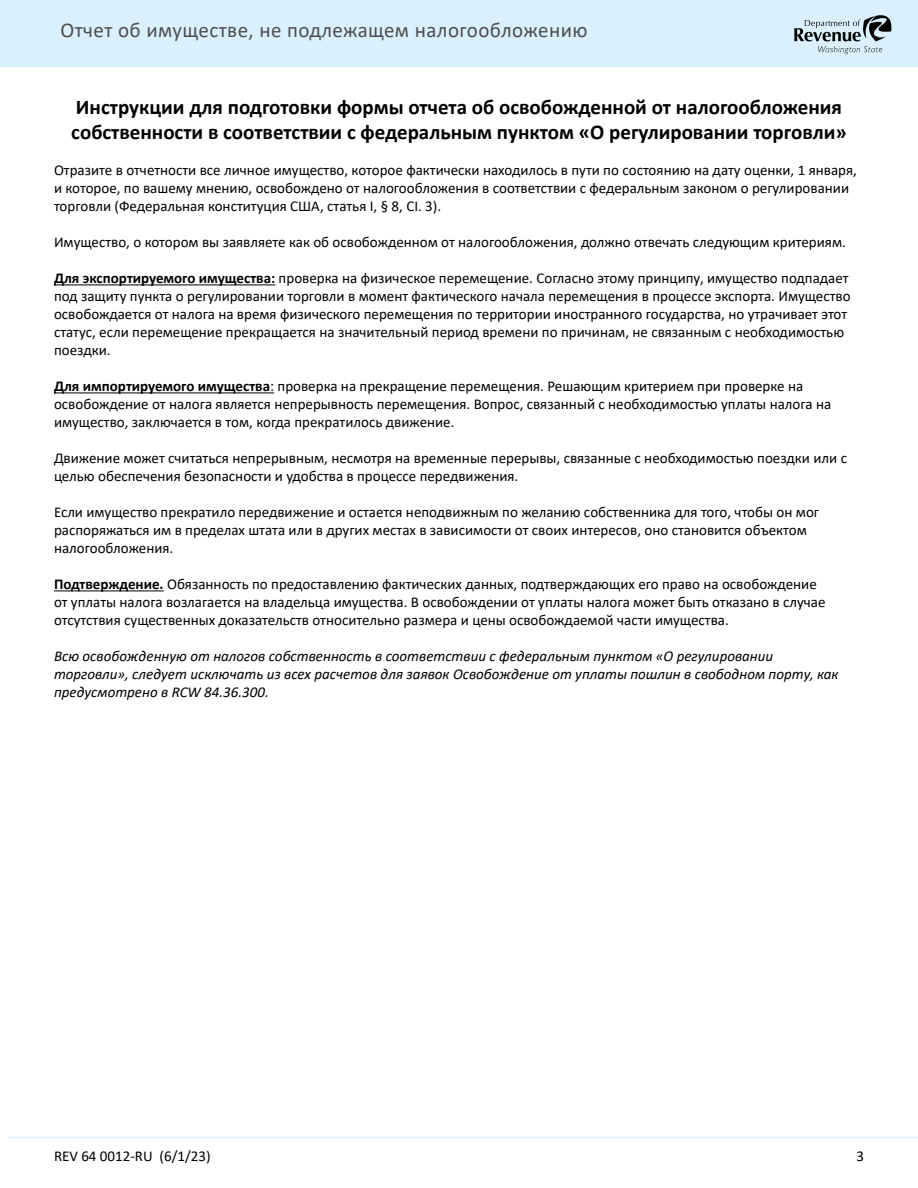
<style>
.page{position:relative;width:918px;height:1188px;background:#fff}
.page>*{position:absolute;margin:0;border:0;box-sizing:border-box;transform-origin:0 0}
.Heading_2{font:700 21px/25.2px "Calibri";color:#000}
.t1{font:21px "Calibri";letter-spacing:.02em;color:#4d4d4f}
.Heading_2-2{font:15px/18px "Calibri";color:#000}
.Heading_2-3{font:italic 15px/18px "Calibri";color:#000}
.s1{font-weight:700}
</style>
<div class="page">
<div style="left:0;top:0;width:918px;height:66px;background:#daf1fd"></div>
<svg style="left:794px;top:15px;width:98px;height:39px"></svg>
<hr style="left:8px;top:1137px;width:910px;height:1px;background:#daf1fd">
<hr style="left:54px;top:284px;width:221px;height:1px;background:#000">
<hr style="left:54px;top:392px;width:220px;height:1px;background:#000">
<hr style="left:54px;top:590px;width:110px;height:1px;background:#000">
<h1 class="t1" style="left:60px;top:16px;width:529px">Отчет об имуществе, не подлежащем налогообложению</h1>
<p class="Heading_2" style="left:71px;top:94px;width:777px">Инструкции для подготовки формы отчета об освобожденной от налогообложения собственности в соответствии с федеральным пунктом «О регулировании торговли»</p>
<p class="Heading_2-2" style="left:54px;top:161px;width:804px">Отразите в отчетности все личное имущество, которое фактически находилось в пути по состоянию на дату оценки, 1 января, и которое, по вашему мнению, освобождено от налогообложения в соответствии с федеральным законом о регулировании торговли (Федеральная конституция США, статья I, § 8, CI. 3).</p>
<p class="Heading_2-2" style="left:54px;top:233px;width:793px">Имущество, о котором вы заявляете как об освобожденном от налогообложения, должно отвечать следующим критериям.</p>
<p class="Heading_2-2" style="left:54px;top:269px;width:798px"><span class="s1">Для экспортируемого имущества:</span> проверка на физическое перемещение. Согласно этому принципу, имущество подпадает под защиту пункта о регулировании торговли в момент фактического начала перемещения в процессе экспорта. Имущество освобождается от налога на время физического перемещения по территории иностранного государства, но утрачивает этот статус, если перемещение прекращается на значительный период времени по причинам, не связанным с необходимостью поездки.</p>
<p class="Heading_2-2" style="left:54px;top:377px;width:779px"><span class="s1">Для импортируемого имущества</span>: проверка на прекращение перемещения. Решающим критерием при проверке на освобождение от налога является непрерывность перемещения. Вопрос, связанный с необходимостью уплаты налога на имущество, заключается в том, когда прекратилось движение.</p>
<p class="Heading_2-2" style="left:54px;top:449px;width:795px">Движение может считаться непрерывным, несмотря на временные перерывы, связанные с необходимостью поездки или с целью обеспечения безопасности и удобства в процессе передвижения.</p>
<p class="Heading_2-2" style="left:54px;top:503px;width:767px">Если имущество прекратило передвижение и остается неподвижным по желанию собственника для того, чтобы он мог распоряжаться им в пределах штата или в других местах в зависимости от своих интересов, оно становится объектом налогообложения.</p>
<p class="Heading_2-2" style="left:54px;top:575px;width:773px"><span class="s1">Подтверждение.</span> Обязанность по предоставлению фактических данных, подтверждающих его право на освобождение от уплаты налога возлагается на владельца имущества. В освобождении от уплаты налога может быть отказано в случае отсутствия существенных доказательств относительно размера и цены освобождаемой части имущества.</p>
<p class="Heading_2-3" style="left:54px;top:647px;width:786px">Всю освобожденную от налогов собственность в соответствии с федеральным пунктом «О регулировании торговли», следует исключать из всех расчетов для заявок Освобождение от уплаты пошлин в свободном порту, как предусмотрено в RCW 84.36.300.</p>
<p class="Heading_2-2" style="left:54px;top:1146px;width:158px">REV 64 0012-RU (6/1/23)</p>
<p class="Heading_2-2" style="left:856px;top:1146px;width:9px">3</p>
</div>
